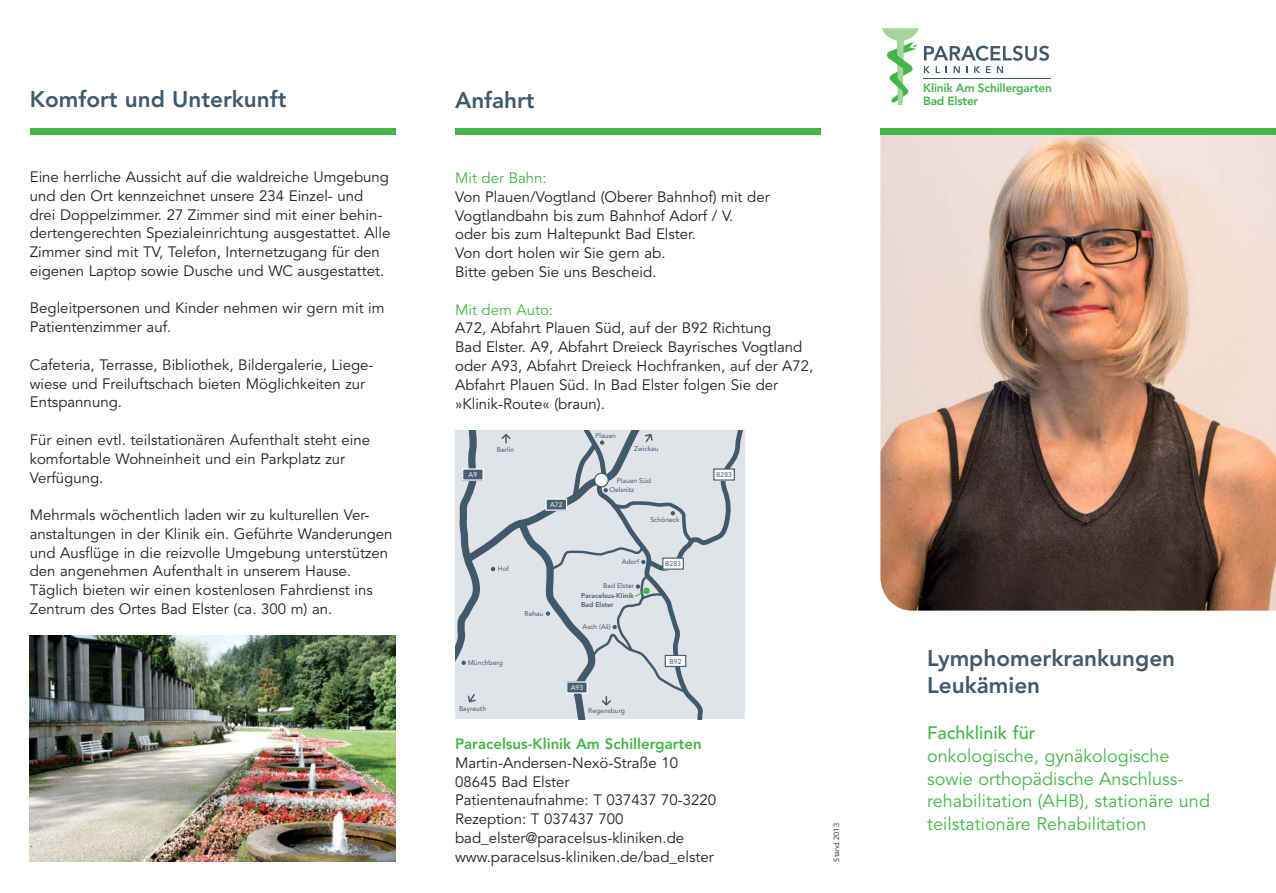
<style>
.page{position:relative;width:1276px;height:893px;background:#fff}
.page>*{position:absolute;margin:0;border:0;box-sizing:border-box;transform-origin:0 0}
.t1{font:800 22.5px/27px "Avenir";color:#41596b}
.t2{font:18px/22.5px "Avenir";color:#43b649}
.t3{font:500 18px "Avenir";color:#43b649}
.t4{font:15px/18.8px "Avenir";color:#231f20}
.t5{font:800 15px "Avenir";color:#43b649}
.t6{font:15px "Avenir";color:#43b649}
.t7{font:800 11.85px/12.6px "Avenir";letter-spacing:-.015em;color:#43b649}
.t8{font:7.5px "Avenir";color:#231f20}
.t9{font:6.75px "Avenir";color:#41596b}
.t10{font:800 6.75px/8.1px "Avenir";color:#485f6f}
.t11{font:6.75px "Avenir";color:#fff}
</style>
<div class="page">
<hr style="left:924px;top:78px;width:127px;height:1px;background:#41596b">
<svg style="left:882px;top:28px;width:167px;height:77px"></svg>
<img style="left:880px;top:134px;width:396px;height:477px">
<div style="left:880px;top:128px;width:396px;height:6px;background:#43b649"></div>
<div style="left:30px;top:128px;width:365px;height:6px;background:#43b649"></div>
<div style="left:455px;top:128px;width:366px;height:6px;background:#43b649"></div>
<img style="left:30px;top:636px;width:365px;height:225px">
<svg style="left:455px;top:431px;width:91px;height:288px;background:#d0d5da"></svg>
<div style="left:463px;top:469px;width:20px;height:11px;background:#485f6f"></div>
<div style="left:462px;top:468px;width:22px;height:13px;border:1px solid #fff"></div>
<div style="left:545px;top:498px;width:22px;height:13px;border:1px solid #fff"></div>
<svg style="left:491px;top:567px;width:4px;height:4px"></svg>
<svg style="left:461px;top:661px;width:5px;height:4px"></svg>
<svg style="left:546px;top:431px;width:198px;height:289px;background:#ced4d9"></svg>
<h1 class="t1" style="left:30px;top:87px;width:258px">Komfort und Unterkunft</h1>
<p class="t4" style="left:30px;top:169px;width:362px">Eine herrliche Aussicht auf die waldreiche Umgebung und den Ort kennzeichnet unsere 234 Einzel- und drei Doppelzimmer. 27 Zimmer sind mit einer behin&shy;dertengerechten Spezialeinrichtung ausgestattet. Alle Zimmer sind mit TV, Telefon, Internetzugang für den eigenen Laptop sowie Dusche und WC ausgestattet.</p>
<p class="t4" style="left:30px;top:301px;width:356px">Begleitpersonen und Kinder nehmen wir gern mit im<br>Patientenzimmer auf.</p>
<p class="t4" style="left:30px;top:357px;width:345px">Cafeteria, Terrasse, Bibliothek, Bildergalerie, Liege&shy;wiese und Freiluftschach bieten Möglichkeiten zur<br>Entspannung.</p>
<p class="t4" style="left:30px;top:432px;width:342px">Für einen evtl. teilstationären Aufenthalt steht eine komfortable Wohneinheit und ein Parkplatz zur<br>Verfügung.</p>
<p class="t4" style="left:30px;top:507px;width:364px">Mehrmals wöchentlich laden wir zu kulturellen Ver&shy;anstaltungen in der Klinik ein. Geführte Wanderungen und Ausflüge in die reizvolle Umgebung unterstützen den angenehmen Aufenthalt in unserem Hause.<br>Täglich bieten wir einen kostenlosen Fahrdienst ins Zentrum des Ortes Bad Elster (ca. 300 m) an.</p>
<h1 class="t1" style="left:455px;top:88px;width:81px">Anfahrt</h1>
<p class="t6" style="left:455px;top:172px;width:93px">Mit der Bahn:</p>
<p class="t4" style="left:455px;top:189px;width:316px">Von Plauen/Vogtland (Oberer Bahnhof) mit der Vogtlandbahn bis zum Bahnhof Adorf / V.<br>oder bis zum Haltepunkt Bad Elster.<br>Von dort holen wir Sie gern ab.<br>Bitte geben Sie uns Bescheid.</p>
<p class="t6" style="left:455px;top:303px;width:100px">Mit dem Auto:</p>
<p class="t4" style="left:455px;top:320px;width:360px">A72, Abfahrt Plauen Süd, auf der B92 Richtung<br>Bad Elster. A9, Abfahrt Dreieck Bayrisches Vogtland oder A93, Abfahrt Dreieck Hochfranken, auf der A72, Abfahrt Plauen Süd. In Bad Elster folgen Sie der »Klinik-Route« (braun).</p>
<p class="t9" style="left:595px;top:433px;width:22px">Plauen</p>
<p class="t11" style="left:468px;top:472px;width:10px">A9</p>
<p class="t9" style="left:497px;top:447px;width:19px">Berlin</p>
<p class="t9" style="left:634px;top:446px;width:26px">Zwickau</p>
<p class="t9" style="left:617px;top:478px;width:36px">Plauen Süd</p>
<p class="t11" style="left:550px;top:502px;width:14px">A72</p>
<p class="t9" style="left:498px;top:566px;width:13px">Hof</p>
<p class="t9" style="left:524px;top:610px;width:21px">Rehau</p>
<p class="t9" style="left:609px;top:487px;width:26px">Oelsnitz</p>
<p class="t9" style="left:650px;top:517px;width:31px">Schöneck</p>
<p class="t9" style="left:621px;top:559px;width:19px">Adorf</p>
<p class="t9" style="left:603px;top:583px;width:32px">Bad Elster</p>
<p class="t10" style="left:581px;top:592px;width:54px">Paracelsus-Klinik<br>Bad Elster</p>
<p class="t9" style="left:582px;top:624px;width:30px">Asch (Aš)</p>
<p class="t9" style="left:665px;top:561px;width:17px">B283</p>
<p class="t9" style="left:468px;top:660px;width:37px">Münchberg</p>
<p class="t11" style="left:571px;top:685px;width:14px">A93</p>
<p class="t9" style="left:459px;top:705px;width:29px">Bayreuth</p>
<p class="t9" style="left:588px;top:708px;width:38px">Regensburg</p>
<p class="t9" style="left:669px;top:659px;width:13px">B92</p>
<p class="t9" style="left:716px;top:472px;width:17px">B283</p>
<p class="t5" style="left:455px;top:738px;width:248px">Paracelsus-Klinik Am Schillergarten</p>
<p class="t4" style="left:455px;top:755px;width:263px">Martin-Andersen-Nexö-Straße 10<br>08645 Bad Elster<br>Patientenaufnahme: T 037437 70-3220<br>Rezeption: T 037437 700 bad_elster@paracelsus-kliniken.de www.paracelsus-kliniken.de/bad_elster</p>
<p class="t8" style="left:833px;top:861px;width:40px;rotate:-90deg">Stand 2013</p>
<p class="t7" style="left:923px;top:83px;width:130px">Klinik Am Schillergarten<br>Bad Elster</p>
<h1 class="t1" style="left:927px;top:647px;width:249px">Lymphomerkrankungen<br>Leukämien</h1>
<p class="t3" style="left:927px;top:726px;width:110px">Fachklinik für</p>
<p class="t2" style="left:927px;top:746px;width:284px">onkologische, gynäkologische sowie orthopädische Anschluss&shy;rehabilitation (AHB), stationäre und teilstationäre Rehabilitation</p>
</div>
